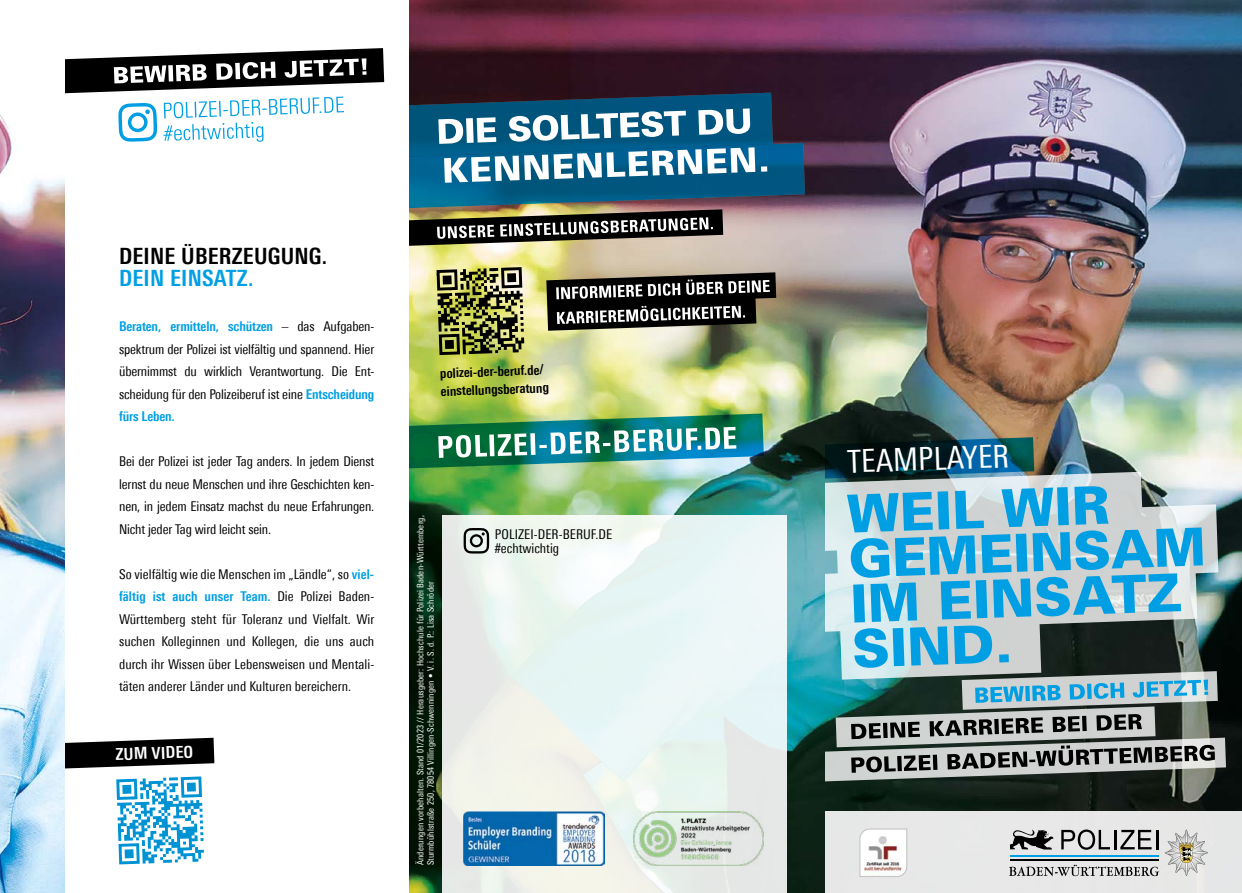
<style>
.page{position:relative;width:1242px;height:893px;background:#fff}
.page>*{position:absolute;margin:0;border:0;box-sizing:border-box;transform-origin:0 0}
.t1{font:condensed 31.8px "Univers Next Pro";color:#fff}
.t2{font:700 condensed 22.5px "Univers Next Pro";letter-spacing:.01em;color:#000}
.t3{font:700 condensed 22.5px "Univers Next Pro";letter-spacing:.01em;color:#009fe3}
.t4{font:700 condensed 16.5px "Univers Next Pro";color:#fff}
.t5{font:condensed 13.5px/22.5px "Univers Next Pro";letter-spacing:-.01em;color:#000;text-align:justify}
.t6{font:700 condensed 13.5px/18px "Univers Next Pro";color:#000}
.t7{font:condensed 9px/10.5px "Univers Next Pro";letter-spacing:.02em;color:#fff}
.s1{font-weight:700;color:#009fe3}
</style>
<div class="page">
<img style="left:409px;top:0;width:833px;height:893px">
<img style="left:409px;top:414px;width:355px;height:55px">
<img style="left:436px;top:267px;width:88px;height:88px">
<svg style="left:116px;top:776px;width:88px;height:88px"></svg>
<svg style="left:65px;top:738px;width:149px;height:31px;background:#2d2d2d"></svg>
<svg style="left:65px;top:48px;width:740px;height:198px"></svg>
<svg style="left:442px;top:515px;width:345px;height:378px;background:#eaf2ef"></svg>
<img style="left:463px;top:811px;width:141px;height:54px">
<img style="left:633px;top:811px;width:130px;height:54px">
<svg style="left:463px;top:528px;width:26px;height:25px"></svg>
<svg style="left:546px;top:272px;width:230px;height:59px;background:#515048"></svg>
<svg style="left:825px;top:437px;width:209px;height:35px;background:#033242"></svg>
<svg style="left:825px;top:472px;width:393px;height:14px;background:#a3b2b5"></svg>
<svg style="left:825px;top:486px;width:401px;height:296px;background:#729eab"></svg>
<img style="left:0;top:114px;width:65px;height:779px">
<div style="left:825px;top:811px;width:417px;height:82px;background:#e7e8e7"></div>
<svg style="left:1009px;top:829px;width:199px;height:47px"></svg>
<svg style="left:859px;top:828px;width:49px;height:49px;background:#e6e1e0"></svg>
<h2 class="t2" style="left:119px;top:242px;width:209px">DEINE ÜBERZEUGUNG.</h2>
<h2 class="t3" style="left:119px;top:265px;width:136px">DEIN EINSATZ.</h2>
<p class="t5" style="left:119px;top:315px;width:257px"><span class="s1">Beraten, ermitteln, schützen</span> – das Aufgaben&shy;spektrum der Polizei ist vielfältig und spannend. Hier übernimmst du wirklich Verantwortung. Die Ent&shy;scheidung für den Polizeiberuf ist eine <span class="s1">Entscheidung fürs Leben.</span></p>
<p class="t5" style="left:119px;top:450px;width:257px">Bei der Polizei ist jeder Tag anders. In jedem Dienst lernst du neue Menschen und ihre Geschichten ken&shy;nen, in jedem Einsatz machst du neue Erfahrungen.<br>Nicht jeder Tag wird leicht sein.</p>
<p class="t5" style="left:119px;top:562px;width:257px">So vielfältig wie die Menschen im „Ländle“, so <span class="s1">viel&shy;fältig ist auch unser Team.</span> Die Polizei Baden-Württemberg steht für Toleranz und Vielfalt. Wir suchen Kolleginnen und Kollegen, die uns auch durch ihr Wissen über Lebensweisen und Mentali&shy;täten anderer Länder und Kulturen bereichern.</p>
<p class="t4" style="left:115px;top:744px;width:79px;rotate:-2deg">ZUM VIDEO</p>
<p class="t6" style="left:440px;top:364px;width:110px;rotate:-2deg">polizei-der-beruf.de/ einstellungsberatung</p>
<p class="t7" style="left:415px;top:865px;width:351px;rotate:-90deg">Änderungen vorbehalten. Stand 01/2023 // Herausgeber: Hochschule für Polizei Baden-Württemberg,<br>Sturmbühlstraße 250, 78054 Villingen-Schwenningen • V. i. S. d. P.: Lisa Schröder</p>
<p class="t5" style="left:495px;top:528px;width:119px;line-height:13.5px">POLIZEI-DER-BERUF.DE #echtwichtig</p>
<h1 class="t1" style="left:847px;top:443px;width:163px;rotate:-2deg">TEAMPLAYER</h1>
</div>
